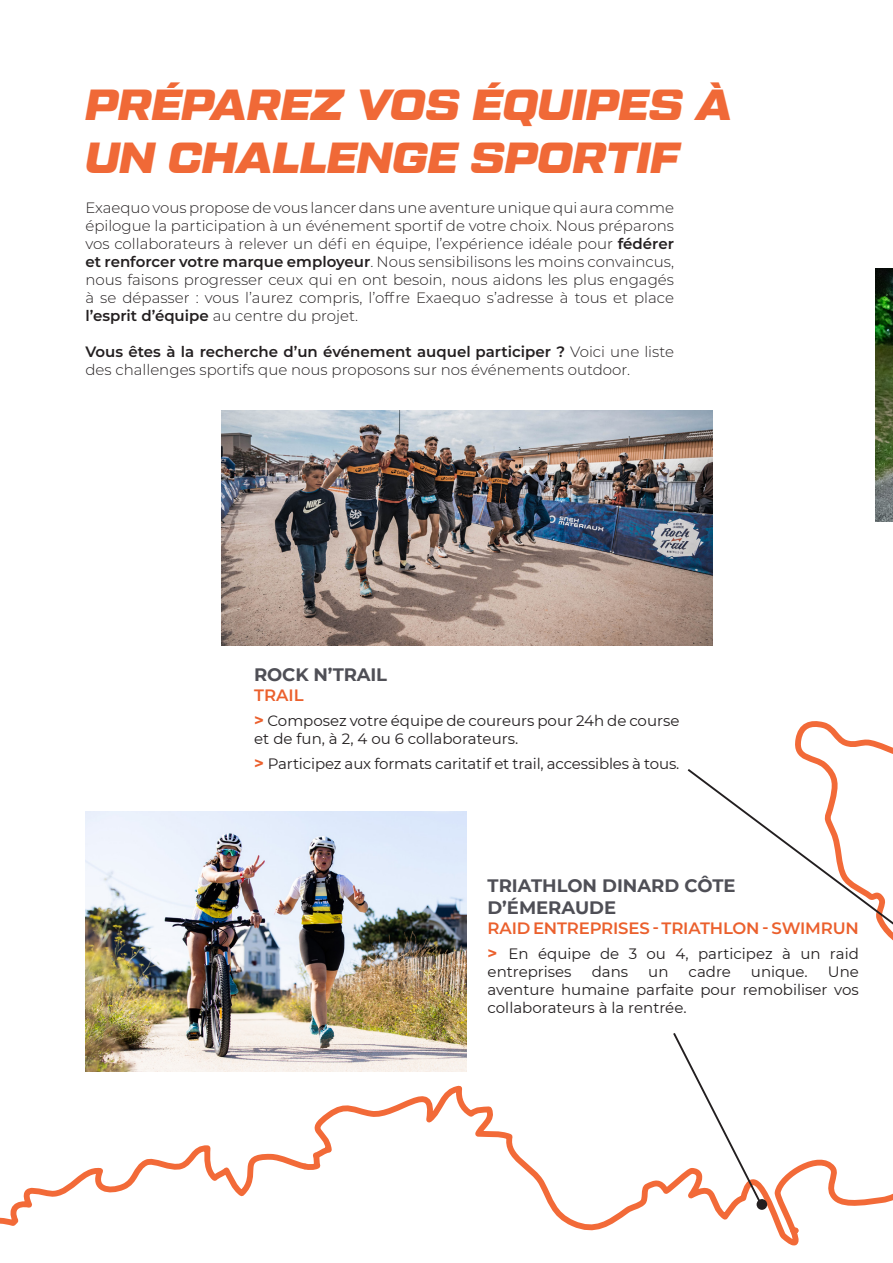
<style>
.page{position:relative;width:893px;height:1263px;background:#fff}
.page>*{position:absolute;margin:0;border:0;box-sizing:border-box;transform-origin:0 0}
.t1{font:italic 900 43.5px/52.2px "Tactic Sans";color:#f06937}
.t2{font:700 18px/21.6px "Montserrat";color:#4f4f56}
.t3{font:600 16.5px "Montserrat";letter-spacing:-.01em;color:#eb602d}
.t4{font:300 15px/18px "Montserrat";color:#231f20;text-align:justify}
.t5{font:15px/18px "Montserrat";color:#231f20}
.s1{font-weight:600}
.s2{font-weight:700;font-size:16.5px;color:#eb602d}
</style>
<div class="page">
<svg style="left:795px;top:722px;width:98px;height:45px"></svg>
<svg style="left:312px;top:1085px;width:487px;height:161px"></svg>
<svg style="left:777px;top:1152px;width:116px;height:84px"></svg>
<svg style="left:0;top:1145px;width:312px;height:81px"></svg>
<svg style="left:671px;top:1033px;width:92px;height:173px"></svg>
<div style="left:757px;top:1199px;width:10px;height:11px;background:#231f20;border-radius:50%"></div>
<svg style="left:687px;top:767px;width:206px;height:174px"></svg>
<img style="left:221px;top:410px;width:492px;height:236px">
<img style="left:86px;top:811px;width:381px;height:261px">
<img style="left:876px;top:269px;width:17px;height:252px">
<p class="t1" style="left:85px;top:81px;width:648px">PRÉPAREZ VOS ÉQUIPES À<br>UN CHALLENGE SPORTIF</p>
<p class="t4" style="left:85px;top:198px;width:590px">Exaequo vous propose de vous lancer dans une aventure unique qui aura comme épilogue la participation à un événement sportif de votre choix. Nous préparons vos collaborateurs à relever un défi en équipe, l’expérience idéale pour <span class="s1">fédérer et renforcer votre marque employeur</span>. Nous sensibilisons les moins convaincus, nous faisons progresser ceux qui en ont besoin, nous aidons les plus engagés à se dépasser : vous l’aurez compris, l’offre Exaequo s’adresse à tous et place <span class="s1">l’esprit d’équipe</span> au centre du projet.</p>
<p class="t4" style="left:85px;top:342px;width:590px"><span class="s1">Vous êtes à la recherche d’un événement auquel participer ?</span> Voici une liste des challenges sportifs que nous proposons sur nos événements outdoor.</p>
<p class="t2" style="left:254px;top:663px;width:134px">ROCK N’TRAIL</p>
<p class="t3" style="left:254px;top:683px;width:51px">TRAIL</p>
<p class="t5" style="left:254px;top:711px;width:427px"><span class="s2">&gt;</span> Composez votre équipe de coureurs pour 24h de course et de fun, à 2, 4 ou 6 collaborateurs.</p>
<p class="t5" style="left:254px;top:754px;width:427px"><span class="s2">&gt;</span> Participez aux formats caritatif et trail, accessibles à tous.</p>
<p class="t2" style="left:488px;top:874px;width:250px">TRIATHLON DINARD CÔTE<br>D’ÉMERAUDE</p>
<p class="t3" style="left:488px;top:916px;width:373px">RAID ENTREPRISES - TRIATHLON - SWIMRUN</p>
<p class="t5" style="left:488px;top:944px;width:373px"><span class="s2">&gt;</span> En équipe de 3 ou 4, participez à un raid entreprises</p>
<p class="t5" style="left:592px;top:962px;width:38px">dans</p>
<p class="t5" style="left:648px;top:962px;width:22px">un</p>
<p class="t5" style="left:688px;top:962px;width:44px">cadre</p>
<p class="t5" style="left:751px;top:962px;width:58px">unique.</p>
<p class="t5" style="left:488px;top:962px;width:373px;text-align:justify;text-indent:340px">Une aventure humaine parfaite pour remobiliser vos collaborateurs à la rentrée.</p>
</div>
